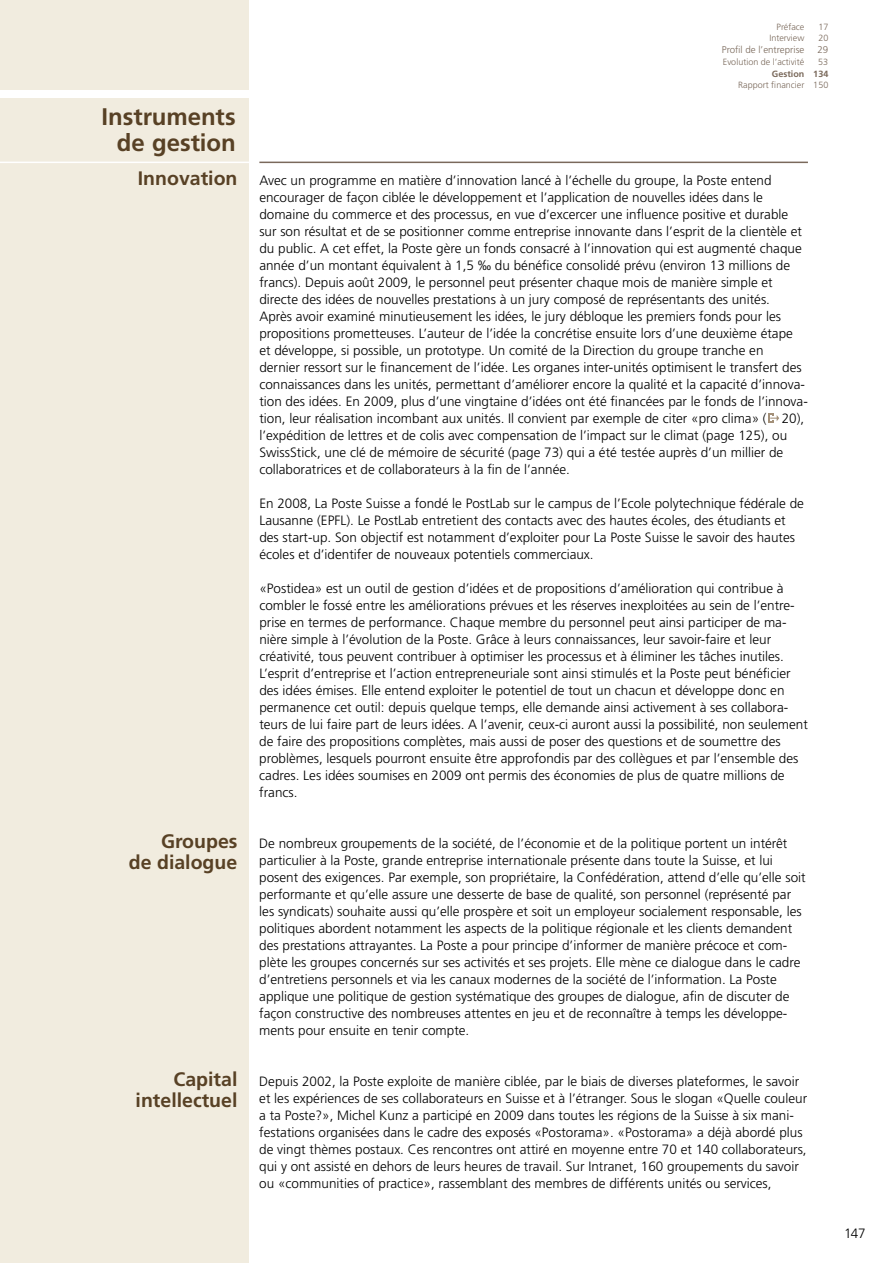
<style>
.page{position:relative;width:893px;height:1263px;background:#fff}
.page>*{position:absolute;margin:0;border:0;box-sizing:border-box;transform-origin:0 0}
.t1{font:700 24px "Frutiger LT Std";color:#584125}
.t2{font:700 19.5px "Frutiger LT Std";color:#584125}
.t3{font:300 13.5px/17px "Frutiger LT Std";color:#000}
.t4{font:300 9.75px "Frutiger LT Std";color:#7a695b}
.t5{font:300 9px "Frutiger LT Std";color:#7a695b}
.t6{font:700 9px "Frutiger LT Std";color:#7a695b}
</style>
<div class="page">
<div style="left:0;top:0;width:249px;height:89px;background:#f1ecdf"></div>
<div style="left:0;top:98px;width:249px;height:1165px;background:#f1ecdf"></div>
<hr style="left:0;top:162px;width:251px;height:1px;background:#fff">
<hr style="left:259px;top:162px;width:549px;height:1px;background:#7a695b">
<svg style="left:768px;top:414px;width:11px;height:9px"></svg>
<p class="t5" style="left:776px;top:22px;width:29px">Préface</p>
<p class="t5" style="left:818px;top:22px;width:12px">17</p>
<p class="t5" style="left:769px;top:33px;width:36px">Interview</p>
<p class="t5" style="left:818px;top:33px;width:12px">20</p>
<p class="t4" style="left:722px;top:45px;width:84px">Profil de l’entreprise</p>
<p class="t4" style="left:817px;top:45px;width:12px">29</p>
<p class="t5" style="left:723px;top:57px;width:83px">Evolution de l’activité</p>
<p class="t5" style="left:818px;top:57px;width:12px">53</p>
<p class="t6" style="left:772px;top:68px;width:58px">Gestion 134</p>
<p class="t5" style="left:738px;top:80px;width:92px">Rapport financier 150</p>
<h1 class="t1" style="left:102px;top:103px;width:136px">Instruments</h1>
<h1 class="t1" style="left:117px;top:128px;width:120px">de gestion</h1>
<h2 class="t2" style="left:138px;top:166px;width:101px">Innovation</h2>
<p class="t3" style="left:259px;top:172px;width:550px">Avec un programme en matière d’innovation lancé à l’échelle du groupe, la Poste entend encourager de façon ciblée le développement et l’application de nouvelles idées dans le domaine du commerce et des processus, en vue d’excercer une influence positive et durable sur son résultat et de se positionner comme entreprise innovante dans l’esprit de la clientèle et du public. A cet effet, la Poste gère un fonds consacré à l’innovation qui est augmenté chaque année d’un montant équivalent à 1,5 ‰ du bénéfice consolidé prévu (environ 13 millions de francs). Depuis août 2009, le personnel peut présenter chaque mois de manière simple et directe des idées de nouvelles prestations à un jury composé de représentants des unités.<br>Après avoir examiné minutieusement les idées, le jury débloque les premiers fonds pour les propositions prometteuses. L’auteur de l’idée la concrétise ensuite lors d’une deuxième étape<br>et développe, si possible, un prototype. Un comité de la Direction du groupe tranche en<br>dernier ressort sur le financement de l’idée. Les organes inter-unités optimisent le transfert des connaissances dans les unités, permettant d’améliorer encore la qualité et la capacité d’innova&shy;tion des idées. En 2009, plus d’une vingtaine d’idées ont été financées par le fonds de l’innova&shy;tion, leur réalisation incombant aux unités. Il convient par exemple de citer «pro clima» ( 20), l’expédition de lettres et de colis avec compensation de l’impact sur le climat (page 125), ou SwissStick, une clé de mémoire de sécurité (page 73) qui a été testée auprès d’un millier de collaboratrices et de collaborateurs à la fin de l’année.</p>
<p class="t3" style="left:259px;top:495px;width:546px">En 2008, La Poste Suisse a fondé le PostLab sur le campus de l’Ecole polytechnique fédérale de Lausanne (EPFL). Le PostLab entretient des contacts avec des hautes écoles, des étudiants et des start-up. Son objectif est notamment d’exploiter pour La Poste Suisse le savoir des hautes écoles et d’identifer de nouveaux potentiels commerciaux.</p>
<p class="t3" style="left:259px;top:580px;width:550px">«Postidea» est un outil de gestion d’idées et de propositions d’amélioration qui contribue à combler le fossé entre les améliorations prévues et les réserves inexploitées au sein de l’entre&shy;prise en termes de performance. Chaque membre du personnel peut ainsi participer de ma&shy;nière simple à l’évolution de la Poste. Grâce à leurs connaissances, leur savoir-faire et leur créativité, tous peuvent contribuer à optimiser les processus et à éliminer les tâches inutiles.<br>L’esprit d’entreprise et l’action entrepreneuriale sont ainsi stimulés et la Poste peut bénéficier des idées émises. Elle entend exploiter le potentiel de tout un chacun et développe donc en permanence cet outil: depuis quelque temps, elle demande ainsi activement à ses collabora&shy;teurs de lui faire part de leurs idées. A l’avenir, ceux-ci auront aussi la possibilité, non seulement de faire des propositions complètes, mais aussi de poser des questions et de soumettre des problèmes, lesquels pourront ensuite être approfondis par des collègues et par l’ensemble des cadres. Les idées soumises en 2009 ont permis des économies de plus de quatre millions de francs.</p>
<h2 class="t2" style="left:161px;top:830px;width:78px">Groupes</h2>
<h2 class="t2" style="left:129px;top:851px;width:110px">de dialogue</h2>
<p class="t3" style="left:259px;top:835px;width:548px">De nombreux groupements de la société, de l’économie et de la politique portent un intérêt particulier à la Poste, grande entreprise internationale présente dans toute la Suisse, et lui posent des exigences. Par exemple, son propriétaire, la Confédération, attend d’elle qu’elle soit performante et qu’elle assure une desserte de base de qualité, son personnel (représenté par les syndicats) souhaite aussi qu’elle prospère et soit un employeur socialement responsable, les politiques abordent notamment les aspects de la politique régionale et les clients demandent des prestations attrayantes. La Poste a pour principe d’informer de manière précoce et com&shy;plète les groupes concernés sur ses activités et ses projets. Elle mène ce dialogue dans le cadre d’entretiens personnels et via les canaux modernes de la société de l’information. La Poste applique une politique de gestion systématique des groupes de dialogue, afin de discuter de façon constructive des nombreuses attentes en jeu et de reconnaître à temps les développe&shy;ments pour ensuite en tenir compte.</p>
<h2 class="t2" style="left:174px;top:1068px;width:65px">Capital</h2>
<h2 class="t2" style="left:136px;top:1089px;width:103px">intellectuel</h2>
<p class="t3" style="left:259px;top:1073px;width:549px">Depuis 2002, la Poste exploite de manière ciblée, par le biais de diverses plateformes, le savoir et les expériences de ses collaborateurs en Suisse et à l’étranger. Sous le slogan «Quelle couleur a ta Poste?», Michel Kunz a participé en 2009 dans toutes les régions de la Suisse à six mani&shy;festations organisées dans le cadre des exposés «Postorama». «Postorama» a déjà abordé plus de vingt thèmes postaux. Ces rencontres ont attiré en moyenne entre 70 et 140 collaborateurs, qui y ont assisté en dehors de leurs heures de travail. Sur Intranet, 160 groupements du savoir ou «communities of practice», rassemblant des membres de différents unités ou services,</p>
<p class="t3" style="left:844px;top:1225px;width:23px">147</p>
</div>
